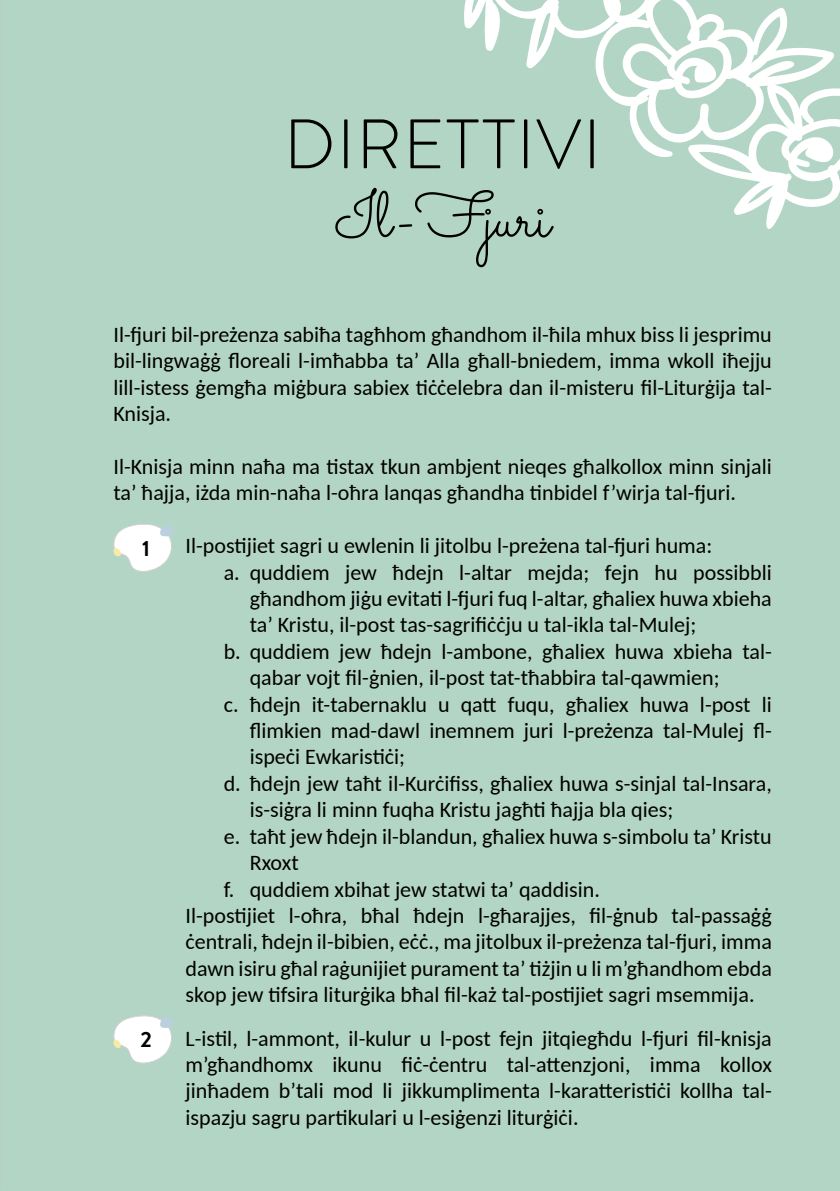
<style>
.page{position:relative;width:840px;height:1191px;background:#fff}
.page>*{position:absolute;margin:0;border:0;box-sizing:border-box;transform-origin:0 0}
.t1{font:300 69.8px "Brandon Grotesque";letter-spacing:.02em;color:#000}
.t2{font:64px "Sacramento";color:#000}
.t3{font:22px/26.4px "Carlito";color:#000;text-align:justify}
.t4{font:700 22px "Brandon Grotesque";color:#000}
</style>
<div class="page">
<div style="left:0;top:0;width:839px;height:1191px;background:#b3d5c5"></div>
<svg style="left:464px;top:0;width:375px;height:229px"></svg>
<svg style="left:113px;top:524px;width:60px;height:47px"></svg>
<svg style="left:113px;top:1015px;width:60px;height:48px"></svg>
<h1 class="t1" style="left:284px;top:96px;width:318px">DIRETTIVI</h1>
<h2 class="t2" style="left:335px;top:177px;width:216px">Il-Fjuri</h2>
<p class="t3" style="left:113px;top:320px;width:659px">Il-fjuri bil-preżenza sabiħa tagħhom għandhom il-ħila mhux biss li jesprimu bil-lingwaġġ floreali l-imħabba ta’ Alla għall-bniedem, imma wkoll iħejju lill-istess ġemgħa miġbura sabiex tiċċelebra dan il-misteru fil-Liturġija tal-Knisja.</p>
<p class="t3" style="left:113px;top:452px;width:659px">Il-Knisja minn naħa ma tistax tkun ambjent nieqes għalkollox minn sinjali ta’ ħajja, iżda min-naħa l-oħra lanqas għandha tinbidel f’wirja tal-fjuri.</p>
<p class="t3" style="left:119px;top:531px;width:594px">1. Il-postijiet sagri u ewlenin li jitolbu l-preżena tal-fjuri huma:</p>
<p class="t3" style="left:223px;top:558px;width:549px">a. quddiem jew ħdejn l-altar mejda; fejn hu possibbli</p>
<p class="t3" style="left:249px;top:584px;width:523px">għandhom jiġu evitati l-fjuri fuq l-altar, għaliex huwa xbieha</p>
<p class="t3" style="left:249px;top:611px;width:448px">ta’ Kristu, il-post tas-sagrifiċċju u tal-ikla tal-Mulej;</p>
<p class="t3" style="left:223px;top:637px;width:549px">b. quddiem jew ħdejn l-ambone, għaliex huwa xbieha tal-</p>
<p class="t3" style="left:249px;top:663px;width:471px">qabar vojt fil-ġnien, il-post tat-tħabbira tal-qawmien;</p>
<p class="t3" style="left:223px;top:690px;width:549px">c. ħdejn it-tabernaklu u qatt fuqu, għaliex huwa l-post li</p>
<p class="t3" style="left:249px;top:716px;width:523px">flimkien mad-dawl inemnem juri l-preżenza tal-Mulej fl-</p>
<p class="t3" style="left:249px;top:743px;width:157px">ispeċi Ewkaristiċi;</p>
<p class="t3" style="left:223px;top:769px;width:549px">d. ħdejn jew taħt il-Kurċifiss, għaliex huwa s-sinjal tal-Insara,</p>
<p class="t3" style="left:249px;top:795px;width:425px">is-siġra li minn fuqha Kristu jagħti ħajja bla qies;</p>
<p class="t3" style="left:223px;top:822px;width:549px">e. taħt jew ħdejn il-blandun, għaliex huwa s-simbolu ta’ Kristu</p>
<p class="t3" style="left:249px;top:848px;width:51px">Rxoxt</p>
<p class="t3" style="left:223px;top:875px;width:377px">f. quddiem xbihat jew statwi ta’ qaddisin.</p>
<p class="t3" style="left:185px;top:901px;width:587px">Il-postijiet l-oħra, bħal ħdejn l-għarajjes, fil-ġnub tal-passaġġ</p>
<p class="t3" style="left:185px;top:927px;width:587px">ċentrali, ħdejn il-bibien, eċċ., ma jitolbux il-preżenza tal-fjuri, imma</p>
<p class="t3" style="left:185px;top:954px;width:587px">dawn isiru għal raġunijiet purament ta’ tiżjin u li m’għandhom ebda</p>
<p class="t3" style="left:185px;top:980px;width:570px">skop jew tifsira liturġika bħal fil-każ tal-postijiet sagri msemmija.</p>
<p class="t3" style="left:185px;top:1024px;width:587px;text-indent:-66px">2. L-istil, l-ammont, il-kulur u l-post fejn jitqiegħdu l-fjuri fil-knisja m’għandhomx ikunu fiċ-ċentru tal-attenzjoni, imma kollox jinħadem b’tali mod li jikkumplimenta l-karatteristiċi kollha tal&shy;ispazju sagru partikulari u l-esiġenzi liturġiċi.</p>
<p class="t4" style="left:142px;top:532px;width:9px">1</p>
<p class="t4" style="left:140px;top:1024px;width:13px">2</p>
</div>
